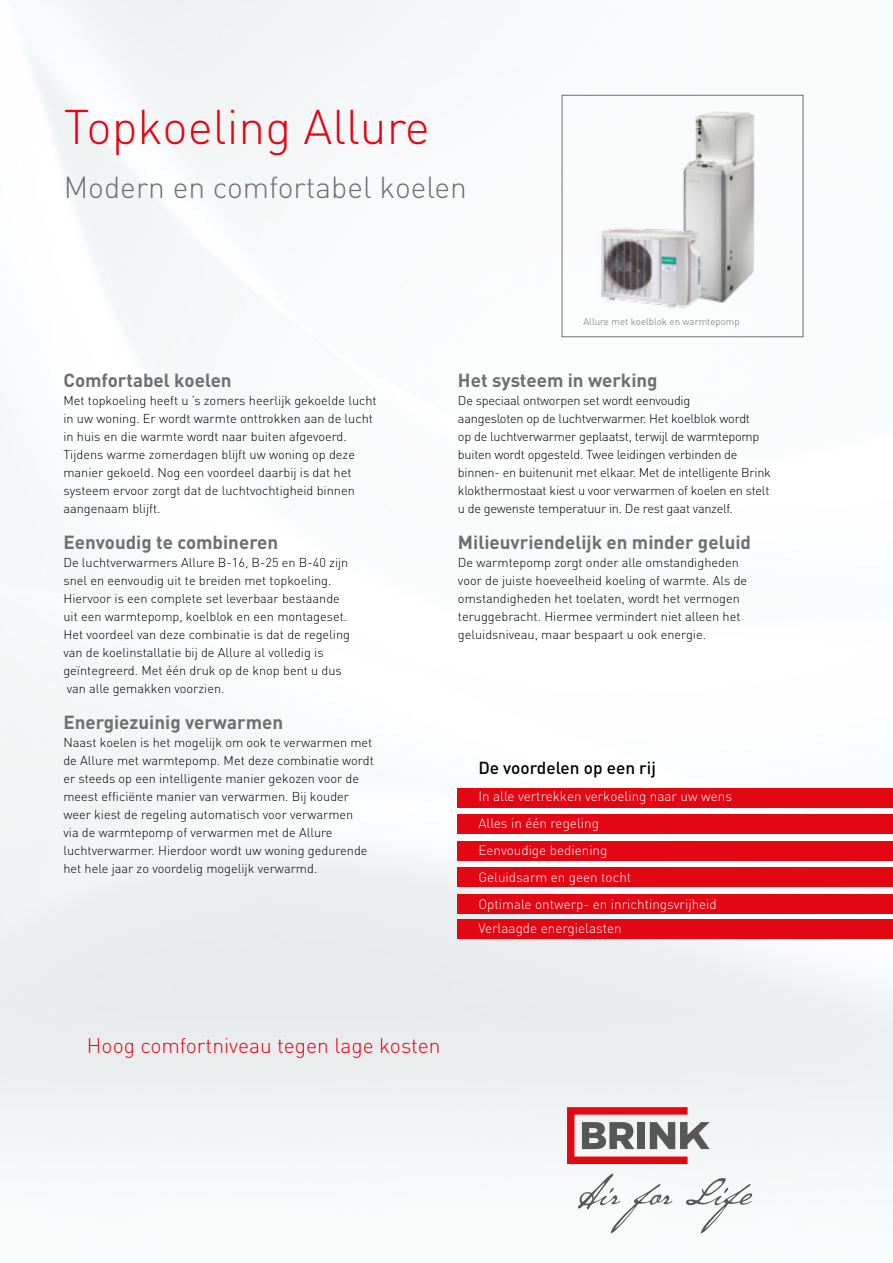
<style>
.page{position:relative;width:893px;height:1263px;background:#fff}
.page>*{position:absolute;margin:0;border:0;box-sizing:border-box;transform-origin:0 0}
.t1{font:300 48px "DIN Pro";color:#e30613}
.t2{font:300 30px "DIN Pro";color:#706f6f}
.t3{font:300 21px "DIN Pro";color:#e30613}
.t4{font:700 18.75px "DIN Pro";color:#706f6f}
.t5{font:500 17.25px "DIN Pro";color:#000}
.t6{font:300 13.5px/27px "DIN Pro";color:#fff}
.t7{font:300 12.75px/18px "DIN Pro";color:#000}
.t8{font:300 12.75px/18px "DIN Pro";letter-spacing:-.02em;color:#000}
.t9{font:300 9.75px "DIN Pro";color:#706f6f}
</style>
<div class="page">
<img style="left:0;top:0;width:893px;height:1234px">
<svg style="left:567px;top:1107px;width:143px;height:57px"></svg>
<svg style="left:578px;top:1172px;width:95px;height:61px"></svg>
<svg style="left:686px;top:1178px;width:66px;height:55px"></svg>
<div style="left:457px;top:788px;width:436px;height:19px;background:#e30613"></div>
<div style="left:457px;top:814px;width:436px;height:20px;background:#e30613"></div>
<div style="left:457px;top:841px;width:436px;height:19px;background:#e30613"></div>
<div style="left:457px;top:867px;width:436px;height:20px;background:#e30613"></div>
<div style="left:457px;top:894px;width:436px;height:19px;background:#e30613"></div>
<div style="left:457px;top:920px;width:436px;height:19px;background:#e30613"></div>
<img style="left:677px;top:108px;width:84px;height:198px">
<div style="left:562px;top:95px;width:241px;height:242px;border:1px solid #706f6f"></div>
<img style="left:597px;top:221px;width:108px;height:89px">
<h1 class="t1" style="left:64px;top:94px;width:368px">Topkoeling Allure</h1>
<h2 class="t2" style="left:64px;top:167px;width:404px">Modern en comfortabel koelen</h2>
<p class="t9" style="left:583px;top:315px;width:158px">Allure met koelblok en warmtepomp</p>
<h3 class="t4" style="left:63px;top:367px;width:170px">Comfortabel koelen</h3>
<p class="t7" style="left:63px;top:391px;width:315px">Met topkoeling heeft u ’s zomers heerlijk gekoelde lucht in uw woning. Er wordt warmte onttrokken aan de lucht in huis en die warmte wordt naar buiten afgevoerd.<br>Tijdens warme zomerdagen blijft uw woning op deze manier gekoeld. Nog een voordeel daarbij is dat het systeem ervoor zorgt dat de luchtvochtigheid binnen aangenaam blijft.</p>
<h3 class="t4" style="left:63px;top:529px;width:216px">Eenvoudig te combineren</h3>
<p class="t7" style="left:63px;top:553px;width:288px">De luchtverwarmers Allure B-16, B-25 en B-40 zijn snel en eenvoudig uit te breiden met topkoeling.<br>Hiervoor is een complete set leverbaar bestaande uit een warmtepomp, koelblok en een montageset.<br>Het voordeel van deze combinatie is dat de regeling van de koelinstallatie bij de Allure al volledig is geïntegreerd. Met één druk op de knop bent u dus van alle gemakken voorzien.</p>
<h3 class="t4" style="left:63px;top:709px;width:221px">Energiezuinig verwarmen</h3>
<p class="t7" style="left:63px;top:733px;width:312px">Naast koelen is het mogelijk om ook te verwarmen met de Allure met warmtepomp. Met deze combinatie wordt er steeds op een intelligente manier gekozen voor de meest efficiënte manier van verwarmen. Bij kouder weer kiest de regeling automatisch voor verwarmen<br>via de warmtepomp of verwarmen met de Allure luchtverwarmer. Hierdoor wordt uw woning gedurende het hele jaar zo voordelig mogelijk verwarmd.</p>
<h3 class="t4" style="left:458px;top:367px;width:201px">Het systeem in werking</h3>
<p class="t8" style="left:458px;top:391px;width:314px">De speciaal ontworpen set wordt eenvoudig<br>aangesloten op de luchtverwarmer. Het koelblok wordt<br>op de luchtverwarmer geplaatst, terwijl de warmtepomp buiten wordt opgesteld. Twee leidingen verbinden de binnen- en buitenunit met elkaar. Met de intelligente Brink klokthermostaat kiest u voor verwarmen of koelen en stelt u de gewenste temperatuur in. De rest gaat vanzelf.</p>
<h3 class="t4" style="left:458px;top:529px;width:295px">Milieuvriendelijk en minder geluid</h3>
<p class="t7" style="left:458px;top:553px;width:291px">De warmtepomp zorgt onder alle omstandigheden voor de juiste hoeveelheid koeling of warmte. Als de omstandigheden het toelaten, wordt het vermogen teruggebracht. Hiermee vermindert niet alleen het geluidsniveau, maar bespaart u ook energie.</p>
<h3 class="t5" style="left:478px;top:756px;width:179px">De voordelen op een rij</h3>
<p class="t6" style="left:478px;top:782px;width:255px">In alle vertrekken verkoeling naar uw wens<br>Alles in één regeling<br>Eenvoudige bediening<br>Geluidsarm en geen tocht<br>Optimale ontwerp- en inrichtingsvrijheid</p>
<p class="t6" style="left:478px;top:914px;width:145px">Verlaagde energielasten</p>
<h3 class="t3" style="left:87px;top:1031px;width:355px">Hoog comfortniveau tegen lage kosten</h3>
</div>
